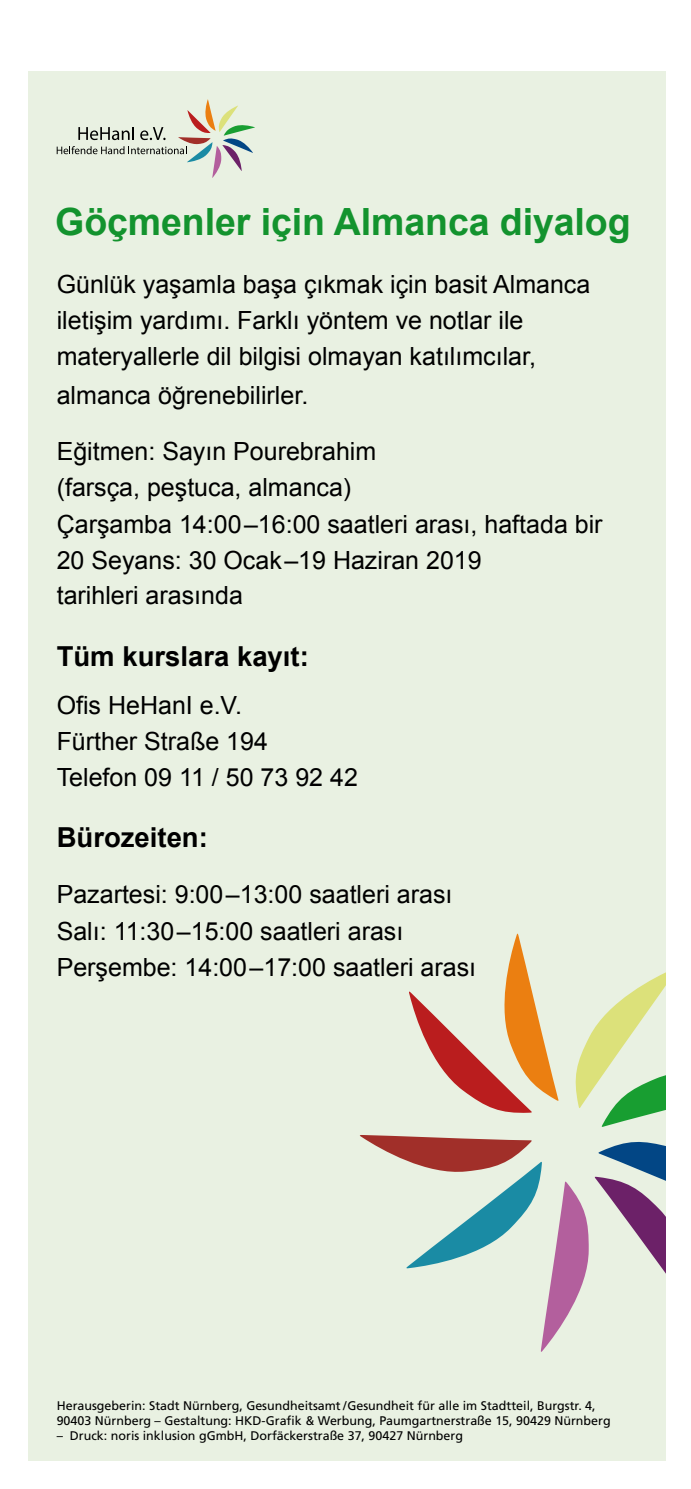
<style>
.page{position:relative;width:691px;height:1489px;background:#fff}
.page>*{position:absolute;margin:0;border:0;box-sizing:border-box;transform-origin:0 0}
.t1{font:700 37.5px "Arial";color:#13932e}
.t2{font:700 27.5px "Arial";color:#000}
.t3{font:25px/36.2px "Arial";color:#000}
.t4{font:12.5px/15px "Frutiger LT Std";color:#000}
</style>
<div class="page">
<div style="left:28px;top:71px;width:638px;height:1389px;background:#e9f1e2"></div>
<svg style="left:575px;top:972px;width:91px;height:155px"></svg>
<svg style="left:409px;top:933px;width:150px;height:180px"></svg>
<svg style="left:359px;top:1135px;width:307px;height:217px"></svg>
<svg style="left:57px;top:99px;width:198px;height:79px"></svg>
<h1 class="t1" style="left:55px;top:197px;width:577px">Göçmenler için Almanca diyalog</h1>
<p class="t3" style="left:57px;top:266px;width:535px">Günlük yaşamla başa çıkmak için basit Almanca iletişim yardımı. Farklı yöntem ve notlar ile materyallerle dil bilgisi olmayan katılımcılar,</p>
<p class="t3" style="left:57px;top:377px;width:253px">almanca öğrenebilirler.</p>
<p class="t3" style="left:57px;top:433px;width:547px">Eğitmen: Sayın Pourebrahim<br>(farsça, peştuca, almanca)<br>Çarşamba 14:00–16:00 saatleri arası, haftada bir<br>20 Seyans: 30 Ocak–19 Haziran 2019<br>tarihleri arasında</p>
<p class="t2" style="left:57px;top:638px;width:254px">Tüm kurslara kayıt:</p>
<p class="t3" style="left:57px;top:687px;width:303px">Ofis HeHanI e.V.<br>Fürther Straße 194<br>Telefon 09 11 / 50 73 92 42</p>
<p class="t2" style="left:57px;top:819px;width:153px">Bürozeiten:</p>
<p class="t3" style="left:57px;top:876px;width:421px">Pazartesi: 9:00–13:00 saatleri arası<br>Salı: 11:30–15:00 saatleri arası<br>Perşembe: 14:00–17:00 saatleri arası</p>
<p class="t4" style="left:57px;top:1397px;width:555px">Herausgeberin: Stadt Nürnberg, Gesundheitsamt / Gesundheit für alle im Stadtteil, Burgstr. 4,<br>90403 Nürnberg – Gestaltung: HKD-Grafik &amp; Werbung, Paumgartnerstraße 15, 90429 Nürnberg</p>
<p class="t4" style="left:57px;top:1427px;width:408px">– Druck: noris inklusion gGmbH, Dorfäckerstraße 37, 90427 Nürnberg</p>
</div>
